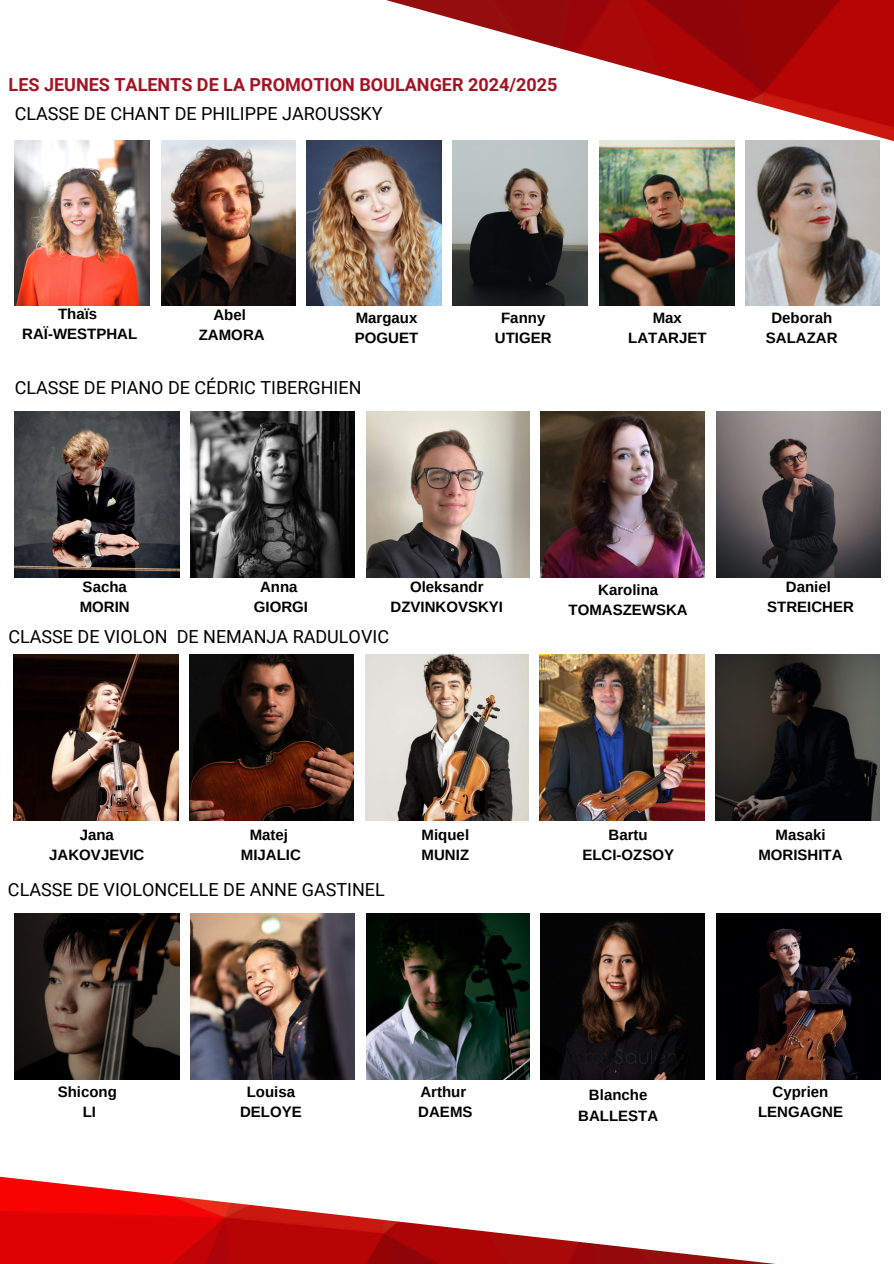
<style>
.page{position:relative;width:894px;height:1264px;background:#fff}
.page>*{position:absolute;margin:0;border:0;box-sizing:border-box;transform-origin:0 0}
.t1{font:18px "Roboto";color:#000}
.t2{font:700 18px "Roboto";color:#a41323}
.t3{font:700 15px "Arimo";color:#000}
</style>
<div class="page">
<img style="left:15px;top:140px;width:135px;height:166px">
<img style="left:161px;top:140px;width:134px;height:166px">
<img style="left:306px;top:225px;width:135px;height:81px">
<img style="left:452px;top:225px;width:135px;height:81px">
<img style="left:599px;top:225px;width:135px;height:81px">
<img style="left:745px;top:225px;width:134px;height:81px">
<img style="left:164px;top:0;width:729px;height:225px">
<img style="left:0;top:1176px;width:766px;height:87px">
<img style="left:15px;top:411px;width:164px;height:166px">
<img style="left:190px;top:411px;width:165px;height:166px">
<img style="left:366px;top:411px;width:163px;height:166px">
<img style="left:540px;top:411px;width:164px;height:166px">
<img style="left:716px;top:411px;width:164px;height:166px">
<img style="left:14px;top:654px;width:164px;height:166px">
<img style="left:189px;top:654px;width:165px;height:166px">
<img style="left:365px;top:654px;width:163px;height:166px">
<img style="left:539px;top:654px;width:164px;height:166px">
<img style="left:715px;top:654px;width:164px;height:166px">
<img style="left:15px;top:913px;width:164px;height:166px">
<img style="left:190px;top:913px;width:165px;height:166px">
<img style="left:366px;top:913px;width:163px;height:166px">
<img style="left:540px;top:913px;width:164px;height:166px">
<img style="left:716px;top:913px;width:164px;height:166px">
<p class="t2" style="left:9px;top:74px;width:550px">LES JEUNES TALENTS DE LA PROMOTION BOULANGER 2024/2025</p>
<h1 class="t1" style="left:15px;top:103px;width:369px">CLASSE DE CHANT DE PHILIPPE JAROUSSKY</h1>
<p class="t3" style="left:58px;top:305px;width:41px">Thaïs</p>
<p class="t3" style="left:22px;top:325px;width:116px">RAÏ-WESTPHAL</p>
<p class="t3" style="left:213px;top:306px;width:34px">Abel</p>
<p class="t3" style="left:199px;top:326px;width:67px">ZAMORA</p>
<p class="t3" style="left:355px;top:309px;width:63px">Margaux</p>
<p class="t3" style="left:355px;top:329px;width:65px">POGUET</p>
<p class="t3" style="left:501px;top:309px;width:46px">Fanny</p>
<p class="t3" style="left:495px;top:329px;width:58px">UTIGER</p>
<p class="t3" style="left:652px;top:309px;width:31px">Max</p>
<p class="t3" style="left:628px;top:329px;width:80px">LATARJET</p>
<p class="t3" style="left:771px;top:309px;width:62px">Deborah</p>
<p class="t3" style="left:765px;top:329px;width:73px">SALAZAR</p>
<h2 class="t1" style="left:15px;top:377px;width:348px">CLASSE DE PIANO DE CÉDRIC TIBERGHIEN</h2>
<h2 class="t3" style="left:83px;top:578px;width:46px">Sacha</h2>
<p class="t3" style="left:80px;top:598px;width:51px">MORIN</p>
<p class="t3" style="left:260px;top:578px;width:39px">Anna</p>
<p class="t3" style="left:254px;top:598px;width:56px">GIORGI</p>
<p class="t3" style="left:410px;top:578px;width:75px">Oleksandr</p>
<p class="t3" style="left:390px;top:598px;width:114px">DZVINKOVSKYI</p>
<p class="t3" style="left:598px;top:581px;width:61px">Karolina</p>
<p class="t3" style="left:568px;top:601px;width:121px">TOMASZEWSKA</p>
<p class="t3" style="left:785px;top:578px;width:46px">Daniel</p>
<p class="t3" style="left:767px;top:598px;width:88px">STREICHER</p>
<p class="t1" style="left:8px;top:626px;width:382px">CLASSE DE VIOLON DE NEMANJA RADULOVIC</p>
<p class="t3" style="left:80px;top:826px;width:36px">Jana</p>
<h2 class="t3" style="left:49px;top:846px;width:96px">JAKOVJEVIC</h2>
<p class="t3" style="left:249px;top:826px;width:40px">Matej</p>
<p class="t3" style="left:241px;top:846px;width:61px">MIJALIC</p>
<p class="t1" style="left:8px;top:879px;width:378px">CLASSE DE VIOLONCELLE DE ANNE GASTINEL</p>
<p class="t3" style="left:421px;top:826px;width:49px">Miquel</p>
<p class="t3" style="left:421px;top:846px;width:49px">MUNIZ</p>
<p class="t3" style="left:608px;top:826px;width:41px">Bartu</p>
<p class="t3" style="left:582px;top:846px;width:93px">ELCI-OZSOY</p>
<p class="t3" style="left:775px;top:826px;width:52px">Masaki</p>
<p class="t3" style="left:758px;top:846px;width:86px">MORISHITA</p>
<p class="t3" style="left:58px;top:1083px;width:61px">Shicong</p>
<p class="t3" style="left:83px;top:1103px;width:15px">LI</p>
<h2 class="t3" style="left:247px;top:1083px;width:50px">Louisa</h2>
<p class="t3" style="left:240px;top:1103px;width:63px">DELOYE</p>
<p class="t3" style="left:420px;top:1083px;width:47px">Arthur</p>
<p class="t3" style="left:418px;top:1103px;width:56px">DAEMS</p>
<p class="t3" style="left:589px;top:1086px;width:60px">Blanche</p>
<p class="t3" style="left:578px;top:1106px;width:81px">BALLESTA</p>
<p class="t3" style="left:772px;top:1083px;width:57px">Cyprien</p>
<p class="t3" style="left:757px;top:1103px;width:86px">LENGAGNE</p>
</div>
